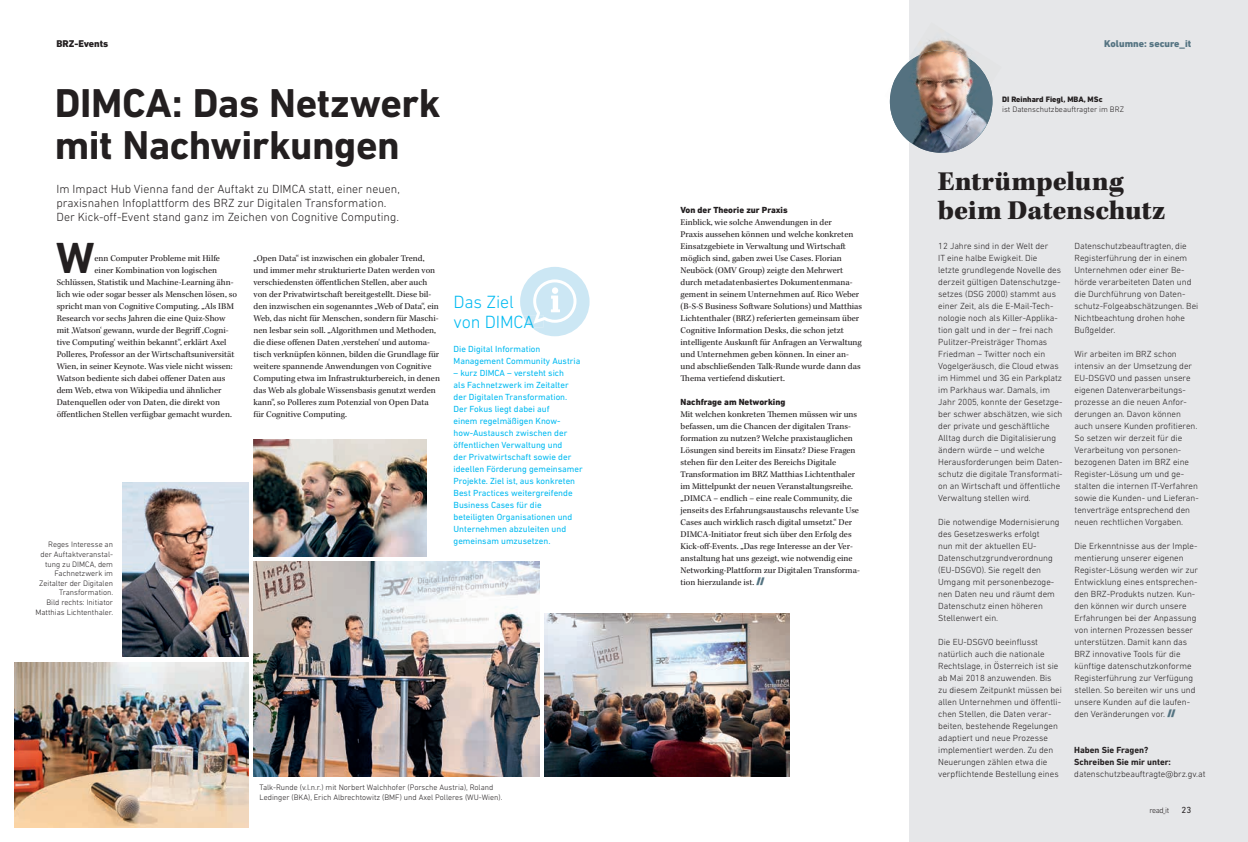
<style>
.page{position:relative;width:1248px;height:842px;background:#fff}
.page>*{position:absolute;margin:0;border:0;box-sizing:border-box;transform-origin:0 0}
.t1{font:700 44.3px "DIN Next LT Pro";color:#231f20}
.t2{font:700 41px "DIN Next LT Pro";letter-spacing:-.015em;color:#231f20}
.t3{font:900 28px/29px "Kepler Std";color:#231f20}
.t4{font:300 18px "DIN Next LT Pro";letter-spacing:-.01em;color:#00b5eb}
.t5{font:300 18px "DIN Next LT Pro";letter-spacing:-.01em;color:#00baf1}
.t6{font:300 12px/14px "DIN Next LT Pro";color:#231f20}
.t7{font:800 10px "DIN Next LT Pro";color:#557482}
.t8{font:800 10px "DIN Next LT Pro";color:#231f20}
.t9{font:9px/12px "Kepler Std";color:#231f20}
.t10{font:300 9px/12px "DIN Next LT Pro";color:#231f20}
.t11{font:9px/12px "DIN Next LT Pro";color:#00baf1}
.t12{font:800 9px "DIN Next LT Pro";color:#231f20}
.t13{font:700 9px/12px "DIN Next LT Pro";color:#231f20}
.t14{font:9px "DIN Next LT Pro";color:#231f20}
.t15{font:300 8px/9.6px "DIN Next LT Pro";color:#231f20;text-align:right}
.t16{font:800 8px "DIN Next LT Pro";color:#231f20}
.s1{font-family:"DIN Next LT Pro";font-weight:900;font-size:11px;color:#557482}
.s2{font-weight:900;font-size:11px;color:#557482}
</style>
<div class="page">
<div style="left:909px;top:0;width:338px;height:842px;background:#e6e7e9"></div>
<img style="left:908px;top:141px;width:46px;height:12px">
<img style="left:922px;top:38px;width:68px;height:48px">
<img style="left:889px;top:50px;width:100px;height:91px">
<img style="left:14px;top:662px;width:235px;height:166px">
<img style="left:544px;top:614px;width:245px;height:163px">
<img style="left:122px;top:482px;width:127px;height:175px">
<img style="left:253px;top:561px;width:286px;height:216px">
<svg style="left:520px;top:267px;width:69px;height:69px"></svg>
<img style="left:253px;top:440px;width:173px;height:116px">
<p class="t8" style="left:56px;top:38px;width:53px">BRZ-Events</p>
<p class="t7" style="left:1104px;top:38px;width:88px">Kolumne: secure_it</p>
<h2 class="t2" style="left:55px;top:79px;width:387px">DIMCA: Das Netzwerk</h2>
<h2 class="t2" style="left:55px;top:121px;width:346px">mit Nachwirkungen</h2>
<h3 class="t6" style="left:57px;top:182px;width:345px">Im Impact Hub Vienna fand der Auftakt zu DIMCA statt, einer neuen, praxisnahen Infoplattform des BRZ zur Digitalen Transformation.<br>Der Kick-off-Event stand ganz im Zeichen von Cognitive Computing.</h3>
<h1 class="t1" style="left:56px;top:232px;width:40px">W</h1>
<p class="t9" style="left:253px;top:252px;width:188px">„Open Data“ ist inzwischen ein globaler Trend, und immer mehr strukturierte Daten werden von verschiedensten öffentlichen Stellen, aber auch von der Privatwirtschaft bereitgestellt. Diese bil&shy;den inzwischen ein sogenanntes „Web of Data“, ein Web, das nicht für Menschen, sondern für Maschi&shy;nen lesbar sein soll. „Algorithmen und Methoden, die diese offenen Daten ‚verstehen‘ und automa&shy;tisch verknüpfen können, bilden die Grundlage für weitere spannende Anwendungen von Cognitive Computing etwa im Infrastrukturbereich, in denen das Web als globale Wissensbasis genutzt werden kann“, so Polleres zum Potenzial von Open Data für Cognitive Computing.</p>
<p class="t9" style="left:94px;top:252px;width:127px">enn Computer Probleme mit Hilfe</p>
<p class="t9" style="left:94px;top:264px;width:124px">einer Kombination von logischen</p>
<p class="t9" style="left:57px;top:276px;width:178px">Schlüssen, Statistik und Machine-Learning ähn-</p>
<p class="t9" style="left:57px;top:288px;width:182px">lich wie oder sogar besser als Menschen lösen, so</p>
<p class="t9" style="left:57px;top:300px;width:179px">spricht man von Cognitive Computing. „Als IBM</p>
<p class="t9" style="left:57px;top:312px;width:170px">Research vor sechs Jahren die eine Quiz-Show</p>
<p class="t9" style="left:57px;top:324px;width:173px">mit ‚Watson‘ gewann, wurde der Begriff ‚Cogni-</p>
<p class="t9" style="left:57px;top:336px;width:171px">tive Computing‘ weithin bekannt“, erklärt Axel</p>
<p class="t9" style="left:57px;top:348px;width:179px">Polleres, Professor an der Wirtschaftsuniversität</p>
<p class="t9" style="left:57px;top:360px;width:178px">Wien, in seiner Keynote. Was viele nicht wissen:</p>
<p class="t9" style="left:57px;top:372px;width:170px">Watson bediente sich dabei offener Daten aus</p>
<p class="t9" style="left:57px;top:384px;width:166px">dem Web, etwa von Wikipedia und ähnlicher</p>
<p class="t9" style="left:57px;top:396px;width:165px">Datenquellen oder von Daten, die direkt von</p>
<p class="t9" style="left:57px;top:408px;width:177px">öffentlichen Stellen verfügbar gemacht wurden.</p>
<p class="t15" style="left:35px;top:540px;width:79px">Reges Interesse an der Auftaktveranstal&shy;tung zu DIMCA, dem<br>Fachnetzwerk im<br>Zeitalter der Digitalen<br>Transformation.<br>Bild rechts: Initiator<br>Matthias Lichtenthaler.</p>
<h3 class="t5" style="left:453px;top:291px;width:62px">Das Ziel</h3>
<p class="t11" style="left:453px;top:342px;width:128px">Die Digital Information<br>Management Community Austria</p>
<p class="t11" style="left:453px;top:366px;width:131px">– kurz DIMCA – versteht sich<br>als Fachnetzwerk im Zeitalter der Digitalen Transformation.<br>Der Fokus liegt dabei auf<br>einem regelmäßigen Know&shy;how-Austausch zwischen der öffentlichen Verwaltung und<br>der Privatwirtschaft sowie der ideellen Förderung gemeinsamer<br>Projekte. Ziel ist, aus konkreten<br>Best Practices weitergreifende<br>Business Cases für die beteiligten Organisationen und<br>Unternehmen abzuleiten und gemeinsam umzusetzen.</p>
<h3 class="t4" style="left:453px;top:311px;width:82px">von DIMCA</h3>
<p class="t15" style="left:259px;top:783px;width:244px;text-align:left">Talk-Runde (v.l.n.r.) mit Norbert Walchhofer (Porsche Austria), Roland<br>Ledinger (BKA), Erich Albrechtowitz (BMF) und Axel Polleres (WU-Wien).</p>
<p class="t12" style="left:680px;top:204px;width:109px">Von der Theorie zur Praxis</p>
<p class="t9" style="left:680px;top:216px;width:183px">Einblick, wie solche Anwendungen in der<br>Praxis aussehen können und welche konkreten Einsatzgebiete in Verwaltung und Wirtschaft möglich sind, gaben zwei Use Cases. Florian Neuböck (OMV Group) zeigte den Mehrwert durch metadatenbasiertes Dokumentenmana&shy;gement in seinem Unternehmen auf. Rico Weber (B-S-S Business Software Solutions) und Matthias Lichtenthaler (BRZ) referierten gemeinsam über Cognitive Information Desks, die schon jetzt intelligente Auskunft für Anfragen an Verwaltung und Unternehmen geben können. In einer an&shy;und abschließenden Talk-Runde wurde dann das Thema vertiefend diskutiert.</p>
<p class="t12" style="left:680px;top:396px;width:106px">Nachfrage am Networking</p>
<p class="t9" style="left:680px;top:408px;width:181px">Mit welchen konkreten Themen müssen wir uns befassen, um die Chancen der digitalen Trans&shy;formation zu nutzen? Welche praxistauglichen Lösungen sind bereits im Einsatz? Diese Fragen stehen für den Leiter des Bereichs Digitale Transformation im BRZ Matthias Lichtenthaler im Mittelpunkt der neuen Veranstaltungsreihe. „DIMCA – endlich – eine reale Community, die jenseits des Erfahrungsaustauschs relevante Use Cases auch wirklich rasch digital umsetzt.“ Der DIMCA-Initiator freut sich über den Erfolg des Kick-off-Events. „Das rege Interesse an der Ver&shy;anstaltung hat uns gezeigt, wie notwendig eine Networking-Plattform zur Digitalen Transforma&shy;tion hierzulande ist. <span class="s1">//</span></p>
<p class="t16" style="left:1002px;top:95px;width:102px">DI Reinhard Fiegl, MBA, MSc</p>
<p class="t15" style="left:1002px;top:104px;width:123px">ist Datenschutzbeauftragter im BRZ</p>
<h3 class="t3" style="left:937px;top:168px;width:229px">Entrümpelung beim Datenschutz</h3>
<p class="t10" style="left:938px;top:240px;width:126px">12 Jahre sind in der Welt der<br>IT eine halbe Ewigkeit. Die<br>letzte grundlegende Novelle des derzeit gültigen Datenschutzge&shy;setzes (DSG 2000) stammt aus einer Zeit, als die E-Mail-Tech&shy;nologie noch als Killer-Applika&shy;tion galt und in der – frei nach<br>Pulitzer-Preisträger Thomas<br>Friedman – Twitter noch ein<br>Vogelgeräusch, die Cloud etwas im Himmel und 3G ein Parkplatz im Parkhaus war. Damals, im<br>Jahr 2005, konnte der Gesetzge&shy;ber schwer abschätzen, wie sich der private und geschäftliche<br>Alltag durch die Digitalisierung ändern würde – und welche<br>Herausforderungen beim Daten&shy;schutz die digitale Transformati&shy;on an Wirtschaft und öffentliche<br>Verwaltung stellen wird.</p>
<p class="t10" style="left:938px;top:515px;width:123px">Die notwendige Modernisierung des Gesetzeswerks erfolgt<br>nun mit der aktuellen EU-<br>Datenschutzgrundverordnung (EU-DSGVO). Sie regelt den<br>Umgang mit personenbezoge&shy;nen Daten neu und räumt dem<br>Datenschutz einen höheren<br>Stellenwert ein.</p>
<p class="t10" style="left:938px;top:635px;width:125px">Die EU-DSGVO beeinflusst natürlich auch die nationale<br>Rechtslage, in Österreich ist sie ab Mai 2018 anzuwenden. Bis zu diesem Zeitpunkt müssen bei allen Unternehmen und öffentli&shy;chen Stellen, die Daten verar&shy;beiten, bestehende Regelungen adaptiert und neue Prozesse implementiert werden. Zu den<br>Neuerungen zählen etwa die verpflichtende Bestellung eines</p>
<p class="t10" style="left:1074px;top:239px;width:125px">Datenschutzbeauftragten, die<br>Registerführung der in einem<br>Unternehmen oder einer Be&shy;hörde verarbeiteten Daten und die Durchführung von Daten&shy;schutz-Folgeabschätzungen. Bei<br>Nichtbeachtung drohen hohe<br>Bußgelder.</p>
<p class="t10" style="left:1074px;top:347px;width:126px">Wir arbeiten im BRZ schon intensiv an der Umsetzung der<br>EU-DSGVO und passen unsere eigenen Datenverarbeitungs&shy;prozesse an die neuen Anfor&shy;derungen an. Davon können auch unsere Kunden profitieren.<br>So setzen wir derzeit für die<br>Ver arbeitung von personen&shy;bezogenen Daten im BRZ eine<br>Register-Lösung um und ge&shy;stalten die internen IT-Verfahren sowie die Kunden- und Lieferan&shy;tenverträge entsprechend den neuen rechtlichen Vorgaben.</p>
<p class="t10" style="left:1074px;top:539px;width:125px">Die Erkenntnisse aus der Imple&shy;mentierung unserer eigenen<br>Register-Lösung werden wir zur<br>Entwicklung eines entsprechen&shy;den BRZ-Produkts nutzen. Kun&shy;den können wir durch unsere<br>Erfahrungen bei der Anpassung von internen Prozessen besser unterstützen. Damit kann das<br>BRZ innovative Tools für die künftige datenschutzkonforme<br>Registerführung zur Verfügung stellen. So bereiten wir uns und unsere Kunden auf die laufen&shy;den Veränderungen vor. <span class="s2">//</span></p>
<p class="t13" style="left:1074px;top:744px;width:98px">Haben Sie Fragen?<br>Schreiben Sie mir unter:</p>
<p class="t10" style="left:1074px;top:768px;width:133px">datenschutzbeauftragte@brz.gv.at</p>
<p class="t15" style="left:1149px;top:805px;width:21px">read-it</p>
<p class="t14" style="left:1181px;top:804px;width:11px">23</p>
</div>
